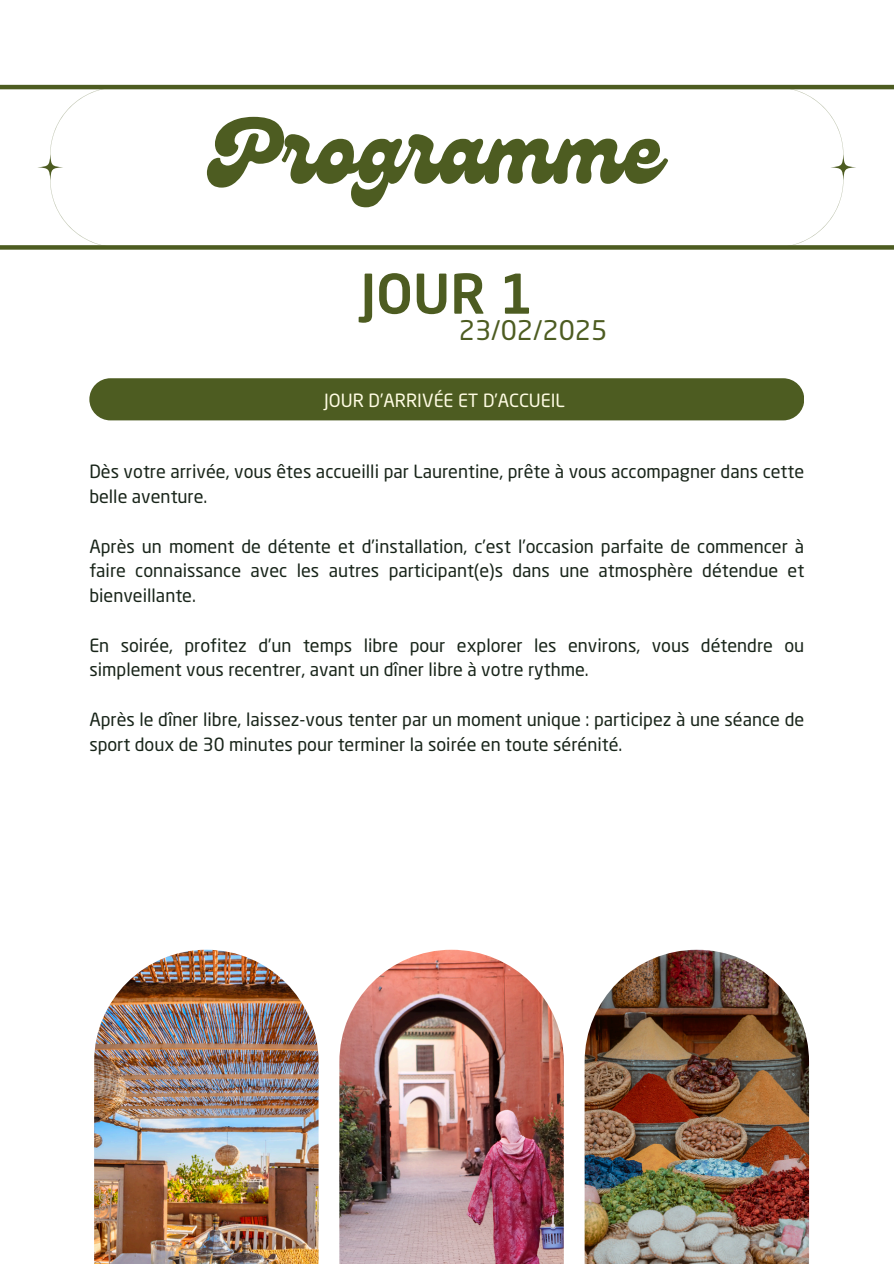
<style>
.page{position:relative;width:894px;height:1264px;background:#fff}
.page>*{position:absolute;margin:0;border:0;box-sizing:border-box;transform-origin:0 0}
.t1{font:90px "Genty";color:#4d5c21}
.t2{font:500 54px "Neo Sans Pro";color:#4d5c21}
.t3{font:26.7px "Neo Sans Pro";color:#4d5c21}
.t4{font:18px/24.8px "Neo Sans Pro";color:#182419}
.t5{font:18px "Neo Sans Pro";color:#fffce3}
</style>
<div class="page">
<hr style="left:0;top:85px;width:893px;height:4px;background:#4d5c21">
<div style="left:0;top:245px;width:893px;height:5px;background:#4d5c21"></div>
<div style="left:89px;top:378px;width:715px;height:42px;background:#4d5c21;border-radius:21px"></div>
<svg style="left:50px;top:89px;width:68px;height:157px"></svg>
<svg style="left:37px;top:154px;width:26px;height:26px"></svg>
<svg style="left:774px;top:89px;width:69px;height:157px"></svg>
<svg style="left:830px;top:154px;width:25px;height:26px"></svg>
<img style="left:94px;top:949px;width:224px;height:314px">
<img style="left:339px;top:949px;width:224px;height:314px">
<img style="left:584px;top:949px;width:224px;height:314px">
<p class="t1" style="left:211px;top:100px;width:451px">Programme</p>
<p class="t2" style="left:360px;top:272px;width:174px">JOUR 1</p>
<p class="t3" style="left:458px;top:319px;width:150px">23/02/2025</p>
<p class="t5" style="left:324px;top:393px;width:242px">JOUR D’ARRIVÉE ET D’ACCUEIL</p>
<h3 class="t4" style="left:89px;top:461px;width:716px">Dès votre arrivée, vous êtes accueilli par Laurentine, prête à vous accompagner dans cette belle aventure.</h3>
<h4 class="t4" style="left:89px;top:535px;width:716px;text-align:justify">Après un moment de détente et d’installation, c’est l’occasion parfaite de commencer à faire connaissance avec les autres participant(e)s dans une atmosphère détendue et bienveillante.</h4>
<p class="t4" style="left:89px;top:634px;width:716px">En soirée, profitez d’un temps libre pour explorer les environs, vous détendre ou simplement vous recentrer, avant un dîner libre à votre rythme.</p>
<p class="t4" style="left:89px;top:708px;width:716px">Après le dîner libre, laissez-vous tenter par un moment unique : participez à une séance de sport doux de 30 minutes pour terminer la soirée en toute sérénité.</p>
</div>
